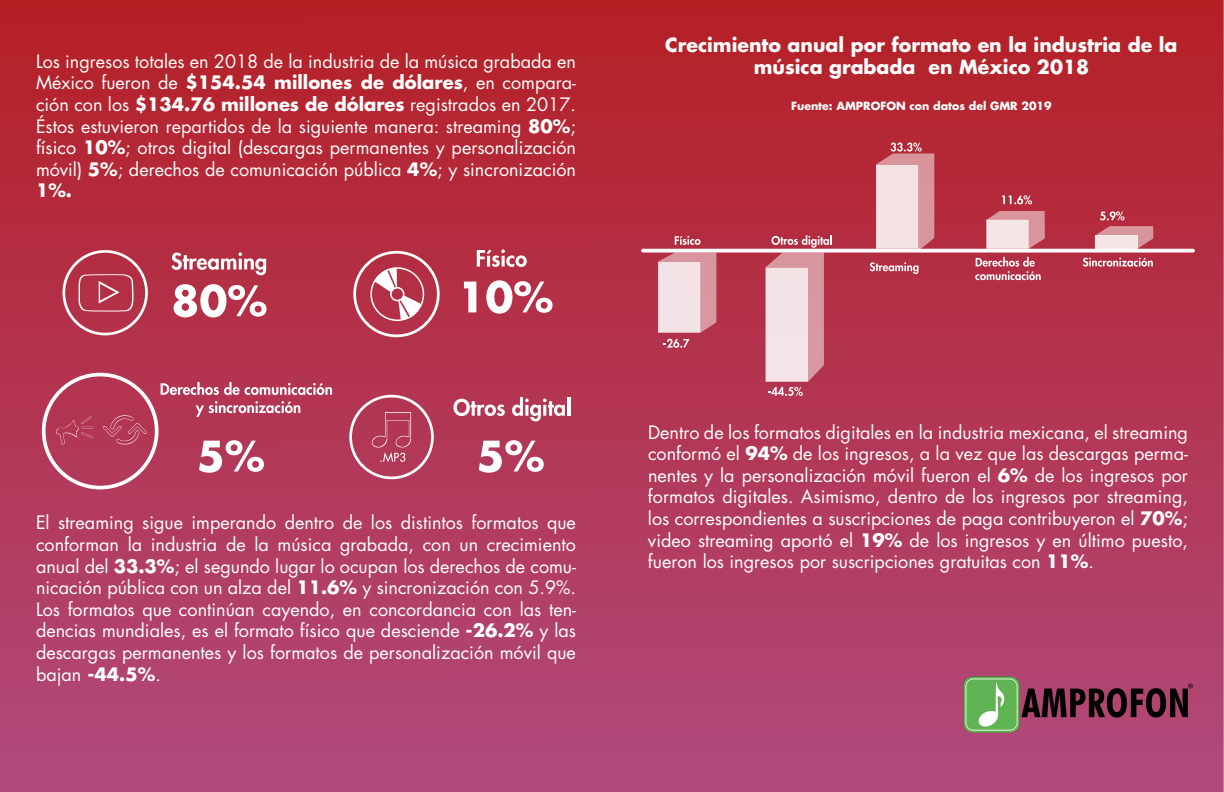
<style>
.page{position:relative;width:1224px;height:792px;background:#fff}
.page>*{position:absolute;margin:0;border:0;box-sizing:border-box;transform-origin:0 0}
.t1{font:700 19px/22.8px "Futura Std";color:#fff;text-align:center}
.t2{font:18px/21.6px "Futura Std";color:#fff;text-align:justify}
.t3{font:700 11px "Futura Std";color:#fff}
.s1{font-weight:700}
</style>
<div class="page">
<img style="left:0;top:0;width:1224px;height:792px">
<svg style="left:353px;top:251px;width:87px;height:86px"></svg>
<svg style="left:349px;top:395px;width:85px;height:84px;background:#bb4f6a"></svg>
<svg style="left:62px;top:250px;width:86px;height:85px;background:#bd4b5e"></svg>
<svg style="left:477px;top:249px;width:50px;height:18px"></svg>
<svg style="left:464px;top:282px;width:12px;height:30px"></svg>
<svg style="left:486px;top:280px;width:67px;height:34px"></svg>
<svg style="left:42px;top:373px;width:290px;height:116px;background:#ba4b66"></svg>
<svg style="left:453px;top:399px;width:52px;height:17px"></svg>
<svg style="left:512px;top:397px;width:53px;height:24px"></svg>
<hr style="left:567px;top:397px;width:3px;height:19px;background:#fff">
<svg style="left:479px;top:440px;width:65px;height:33px"></svg>
<svg style="left:171px;top:252px;width:95px;height:23px"></svg>
<svg style="left:174px;top:284px;width:93px;height:33px"></svg>
<svg style="left:641px;top:249px;width:554px;height:4px"></svg>
<svg style="left:658px;top:253px;width:58px;height:80px;background:#e8c3c9"></svg>
<svg style="left:986px;top:211px;width:59px;height:38px;background:#e5b8be"></svg>
<svg style="left:675px;top:236px;width:26px;height:9px"></svg>
<svg style="left:663px;top:339px;width:27px;height:9px"></svg>
<svg style="left:766px;top:235px;width:66px;height:161px;background:#dda4ae"></svg>
<svg style="left:870px;top:262px;width:49px;height:12px"></svg>
<svg style="left:975px;top:257px;width:66px;height:23px;background:#c86877"></svg>
<svg style="left:1083px;top:258px;width:70px;height:9px"></svg>
<svg style="left:876px;top:142px;width:58px;height:109px;background:#e5b6bc"></svg>
<svg style="left:1002px;top:195px;width:30px;height:9px"></svg>
<svg style="left:1095px;top:211px;width:58px;height:38px;background:#d2828c"></svg>
<img style="left:958px;top:666px;width:244px;height:77px">
<p class="t2" style="left:36px;top:51px;width:542px">Los ingresos totales en 2018 de la industria de la música grabada en México fueron de <span class="s1">$154.54 millones de dólares</span>, en compara&shy;ción con los <span class="s1">$134.76 millones de dólares</span> registrados en 2017.<br>Éstos estuvieron repartidos de la siguiente manera: streaming <span class="s1">80%</span>; físico <span class="s1">10%</span>; otros digital (descargas permanentes y personalización móvil) <span class="s1">5%</span>; derechos de comunicación pública <span class="s1">4%</span>; y sincronización <span class="s1">1%.</span></p>
<p class="t1" style="left:665px;top:33px;width:514px">Crecimiento anual por formato en la industria de la música grabada en México 2018</p>
<p class="t3" style="left:791px;top:99px;width:262px">Fuente: AMPROFON con datos del GMR 2019</p>
<p class="t2" style="left:36px;top:512px;width:542px">El streaming sigue imperando dentro de los distintos formatos que conforman la industria de la música grabada, con un crecimiento anual del <span class="s1">33.3%</span>; el segundo lugar lo ocupan los derechos de comu&shy;nicación pública con un alza del <span class="s1">11.6%</span> y sincronización con 5.9%.<br>Los formatos que continúan cayendo, en concordancia con las ten&shy;dencias mundiales, es el formato físico que desciende <span class="s1">-26.2%</span> y las descargas permanentes y los formatos de personalización móvil que bajan <span class="s1">-44.5%</span>.</p>
<p class="t2" style="left:648px;top:421px;width:542px">Dentro de los formatos digitales en la industria mexicana, el streaming conformó el <span class="s1">94%</span> de los ingresos, a la vez que las descargas perma&shy;nentes y la personalización móvil fueron el <span class="s1">6%</span> de los ingresos por formatos digitales. Asimismo, dentro de los ingresos por streaming, los correspondientes a suscripciones de paga contribuyeron el <span class="s1">70%</span>; video streaming aportó el <span class="s1">19%</span> de los ingresos y en último puesto, fueron los ingresos por suscripciones gratuitas con <span class="s1">11%</span>.</p>
</div>
